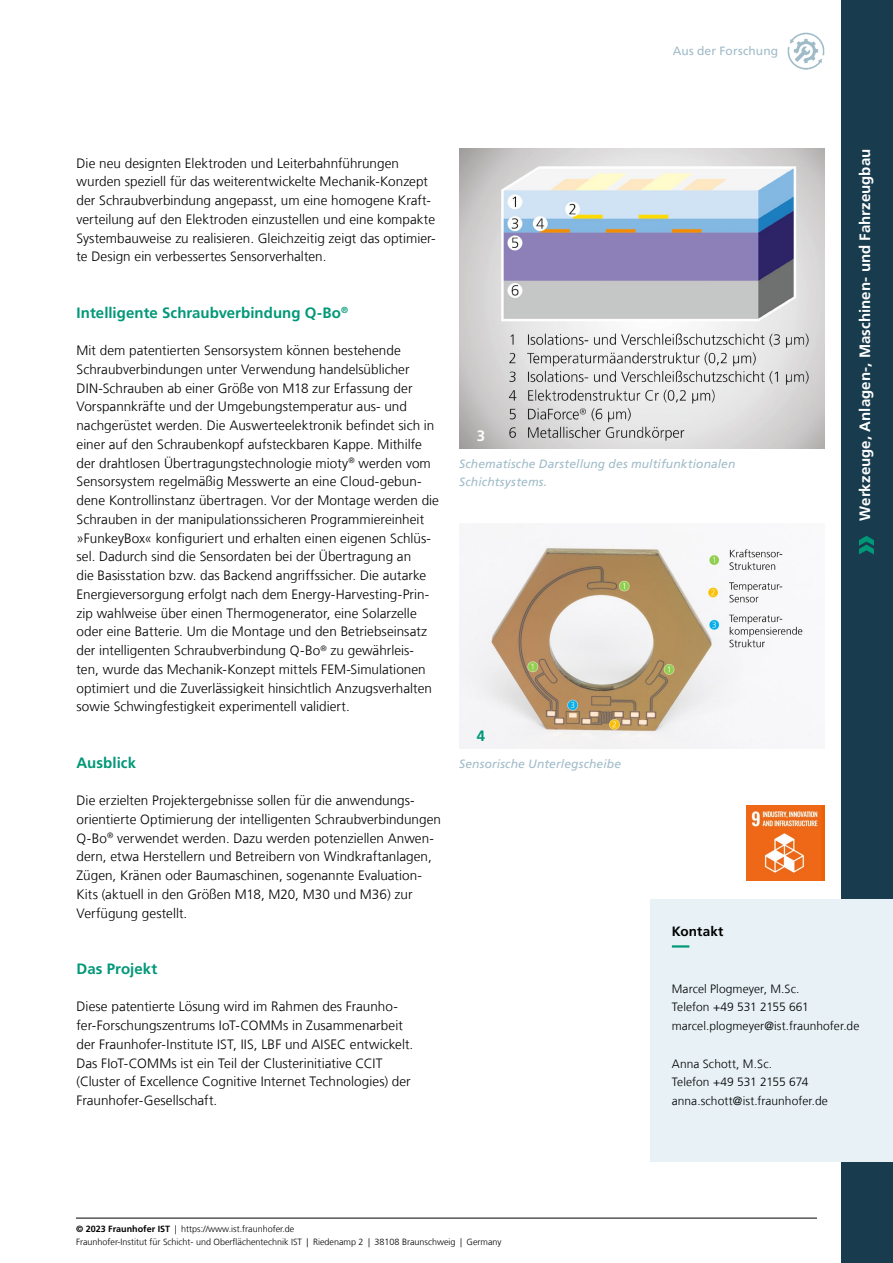
<style>
.page{position:relative;width:893px;height:1263px;background:#fff}
.page>*{position:absolute;margin:0;border:0;box-sizing:border-box;transform-origin:0 0}
.t1{font:700 15px "Frutiger LT Com";letter-spacing:.005em;color:#009877}
.t2{font:700 15px "Frutiger LT Com";letter-spacing:.005em;color:#fff}
.t3{font:300 13.5px/18.8px "Frutiger LT Com";letter-spacing:.005em;color:#000}
.t4{font:700 13.5px "Frutiger LT Com";letter-spacing:.005em;color:#000}
.t5{font:300 12px/18.8px "Frutiger LT Com";letter-spacing:.005em;color:#000}
.t6{font:italic 12px/18.8px "Frutiger LT Com";letter-spacing:.015em;color:#a0bbc8}
.t7{font:12px "Frutiger LT Com";letter-spacing:.015em;color:#a0bbc8}
.t8{font:300 9px/13.5px "Frutiger LT Com";color:#000}
.s1{font-weight:700}
</style>
<div class="page">
<img style="left:459px;top:149px;width:366px;height:300px">
<img style="left:459px;top:525px;width:351px;height:224px">
<img style="left:787px;top:32px;width:38px;height:38px">
<div style="left:842px;top:0;width:51px;height:1263px;background:#183c4e"></div>
<div style="left:651px;top:899px;width:242px;height:262px;background:#e7f1f6"></div>
<svg style="left:672px;top:945px;width:18px;height:2px"></svg>
<svg style="left:859px;top:536px;width:15px;height:18px"></svg>
<hr style="left:76px;top:1218px;width:741px;height:1px;background:#000">
<div style="left:746px;top:805px;width:79px;height:75px;background:linear-gradient(to bottom,#ee6000,#ee6000)"></div>
<img style="left:746px;top:805px;width:75px;height:75px">
<p class="t7" style="left:673px;top:44px;width:107px">Aus der Forschung</p>
<p class="t3" style="left:77px;top:154px;width:361px">Die neu designten Elektroden und Leiterbahnführungen wurden speziell für das weiterentwickelte Mechanik-Konzept der Schraubverbindung angepasst, um eine homogene Kraft&shy;verteilung auf den Elektroden einzustellen und eine kompakte Systembauweise zu realisieren. Gleichzeitig zeigt das optimier&shy;te Design ein verbessertes Sensorverhalten.</p>
<p class="t1" style="left:77px;top:304px;width:273px">Intelligente Schraubverbindung Q-Bo<sup>®</sup></p>
<p class="t3" style="left:77px;top:341px;width:364px">Mit dem patentierten Sensorsystem können bestehende Schraubverbindungen unter Verwendung handelsüblicher DIN-Schrauben ab einer Größe von M18 zur Erfassung der Vorspannkräfte und der Umgebungstemperatur aus- und nachgerüstet werden. Die Auswerteelektronik befindet sich in einer auf den Schraubenkopf aufsteckbaren Kappe. Mithilfe der drahtlosen Übertragungstechnologie mioty<sup>®</sup> werden vom Sensorsystem regelmäßig Messwerte an eine Cloud-gebun&shy;dene Kontrollinstanz übertragen. Vor der Montage werden die Schrauben in der manipulationssicheren Programmiereinheit »FunkeyBox« konfiguriert und erhalten einen eigenen Schlüs&shy;sel. Dadurch sind die Sensordaten bei der Übertragung an<br>die Basisstation bzw. das Backend angriffssicher. Die autarke Energieversorgung erfolgt nach dem Energy-Harvesting-Prin&shy;zip wahlweise über einen Thermogenerator, eine Solarzelle oder eine Batterie. Um die Montage und den Betriebseinsatz der intelligenten Schraubverbindung Q-Bo<sup>®</sup> zu gewährleis&shy;ten, wurde das Mechanik-Konzept mittels FEM-Simulationen optimiert und die Zuverlässigkeit hinsichtlich Anzugsverhalten sowie Schwingfestigkeit experimentell validiert.</p>
<p class="t1" style="left:77px;top:754px;width:61px">Ausblick</p>
<p class="t3" style="left:77px;top:791px;width:366px">Die erzielten Projektergebnisse sollen für die anwendungs&shy;orientierte Optimierung der intelligenten Schraubverbindungen Q-Bo<sup>®</sup> verwendet werden. Dazu werden potenziellen Anwen&shy;dern, etwa Herstellern und Betreibern von Windkraftanlagen, Zügen, Kränen oder Baumaschinen, sogenannte Evaluation-Kits (aktuell in den Größen M18, M20, M30 und M36) zur Verfügung gestellt.</p>
<p class="t1" style="left:77px;top:960px;width:82px">Das Projekt</p>
<p class="t3" style="left:77px;top:997px;width:338px">Diese patentierte Lösung wird im Rahmen des Fraunho&shy;fer-Forschungszentrums IoT-COMMs in Zusammenarbeit der Fraunhofer-Institute IST, IIS, LBF und AISEC entwickelt.<br>Das FIoT-COMMs ist ein Teil der Clusterinitiative CCIT (Cluster of Excellence Cognitive Internet Technologies) der Fraunhofer-Gesellschaft.</p>
<p class="t2" style="left:477px;top:427px;width:10px">3</p>
<p class="t6" style="left:459px;top:454px;width:278px">Schematische Darstellung des multifunktionalen<br>Schichtsystems.</p>
<p class="t1" style="left:477px;top:727px;width:10px">4</p>
<p class="t6" style="left:459px;top:754px;width:163px">Sensorische Unterlegscheibe</p>
<p class="t4" style="left:672px;top:924px;width:53px">Kontakt</p>
<p class="t2" style="left:856px;top:521px;width:373px;rotate:-90deg">Werkzeuge, Anlagen-, Maschinen- und Fahrzeugbau</p>
<p class="t5" style="left:672px;top:979px;width:189px">Marcel Plogmeyer, M.Sc.<br>Telefon +49 531 2155 661 marcel.plogmeyer@ist.fraunhofer.de</p>
<p class="t5" style="left:672px;top:1054px;width:158px">Anna Schott, M.Sc.<br>Telefon +49 531 2155 674 anna.schott@ist.fraunhofer.de</p>
<p class="t8" style="left:76px;top:1222px;width:427px"><span class="s1">© 2023 Fraunhofer IST</span> | https://www.ist.fraunhofer.de<br>Fraunhofer-Institut für Schicht- und Oberflächentechnik IST | Riedenamp 2 | 38108 Braunschweig | Germany</p>
</div>
